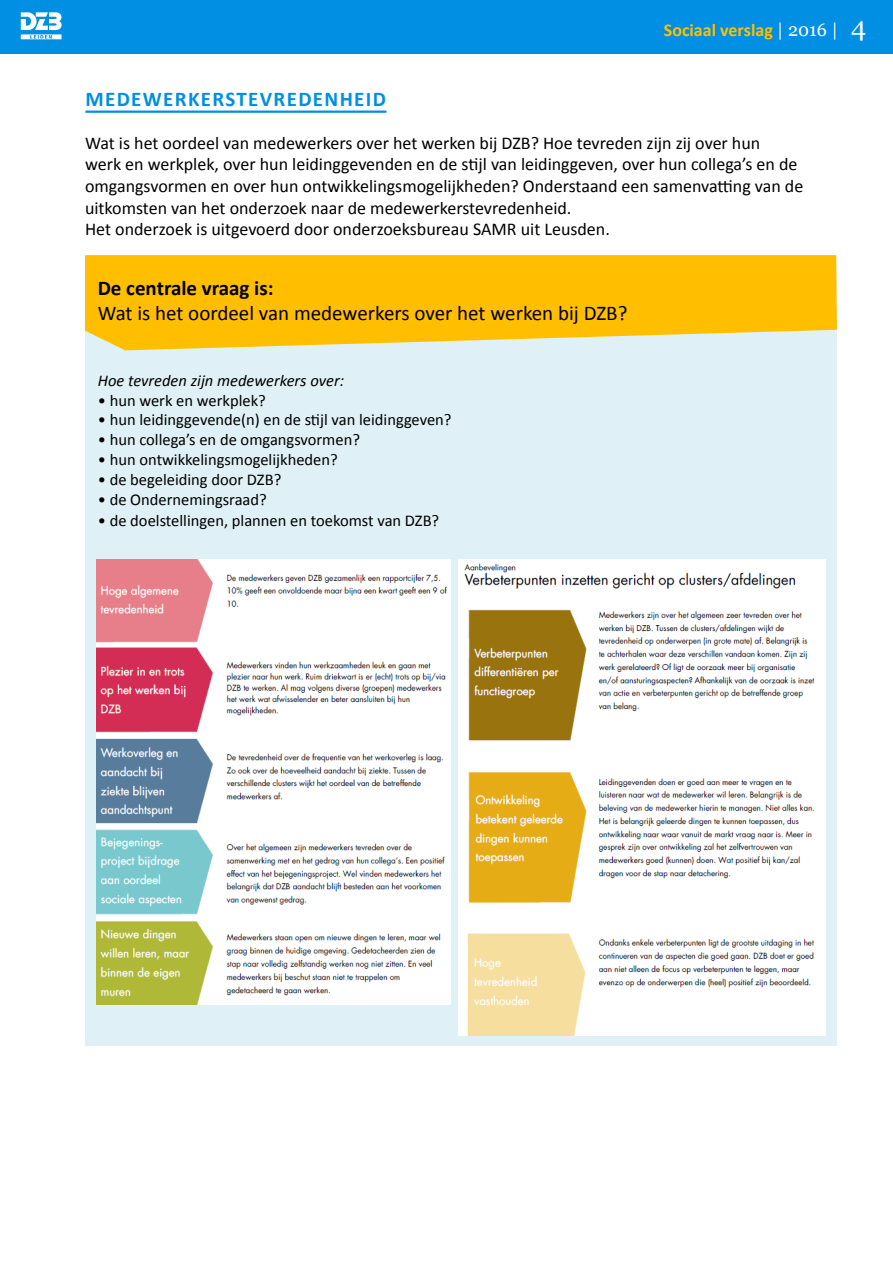
<style>
.page{position:relative;width:893px;height:1263px;background:#fff}
.page>*{position:absolute;margin:0;border:0;box-sizing:border-box;transform-origin:0 0}
.t1{font:21px "Calibri";color:#000}
.t2{font:700 21px "Calibri";letter-spacing:.065em;color:#008fe3}
.t3{font:700 21px "Calibri";color:#000}
.t4{font:18px/21.6px "Calibri";color:#000}
.t5{font:700 18px "Calibri";color:#ffbf00}
.t6{font:16.5px "Calibri";color:#000}
.t7{font:italic 16.5px "Calibri";color:#000}
.s1{font-family:"Georgia";font-weight:400;color:#fff}
.s2{font-family:"Georgia";font-weight:400;font-size:27px;color:#fff}
</style>
<div class="page">
<div style="left:0;top:0;width:893px;height:53px;background:#008fe3"></div>
<svg style="left:21px;top:12px;width:41px;height:27px"></svg>
<div style="left:85px;top:306px;width:751px;height:740px;background:#dff1f7"></div>
<hr style="left:85px;top:111px;width:301px;height:2px;background:#008fe3">
<img style="left:96px;top:559px;width:355px;height:445px">
<img style="left:458px;top:559px;width:367px;height:477px">
<svg style="left:85px;top:255px;width:752px;height:95px;background:#fbc41a"></svg>
<p class="t5" style="left:664px;top:19px;width:204px">Sociaal verslag <span class="s1">| 2016 |</span> <span class="s2">4</span></p>
<p class="t2" style="left:85px;top:86px;width:302px">MEDEWERKERSTEVREDENHEID</p>
<p class="t4" style="left:85px;top:131px;width:720px">Wat is het oordeel van medewerkers over het werken bij DZB? Hoe tevreden zijn zij over hun<br>werk en werkplek, over hun leidinggevenden en de stijl van leidinggeven, over hun collega’s en de omgangsvormen en over hun ontwikkelingsmogelijkheden? Onderstaand een samenvatting van de uitkomsten van het onderzoek naar de medewerkerstevredenheid.<br>Het onderzoek is uitgevoerd door onderzoeksbureau SAMR uit Leusden.</p>
<p class="t3" style="left:98px;top:275px;width:177px">De centrale vraag is:</p>
<p class="t1" style="left:98px;top:300px;width:531px">Wat is het oordeel van medewerkers over het werken bij DZB?</p>
<p class="t7" style="left:98px;top:370px;width:248px">Hoe tevreden zijn medewerkers over:</p>
<p class="t6" style="left:98px;top:390px;width:170px">• hun werk en werkplek?</p>
<p class="t6" style="left:98px;top:410px;width:355px">• hun leidinggevende(n) en de stijl van leidinggeven?</p>
<p class="t6" style="left:98px;top:429px;width:264px">• hun collega’s en de omgangsvormen?</p>
<p class="t6" style="left:98px;top:449px;width:241px">• hun ontwikkelingsmogelijkheden?</p>
<p class="t6" style="left:98px;top:469px;width:185px">• de begeleiding door DZB?</p>
<p class="t6" style="left:98px;top:489px;width:171px">• de Ondernemingsraad?</p>
<p class="t6" style="left:98px;top:510px;width:343px">• de doelstellingen, plannen en toekomst van DZB?</p>
</div>
